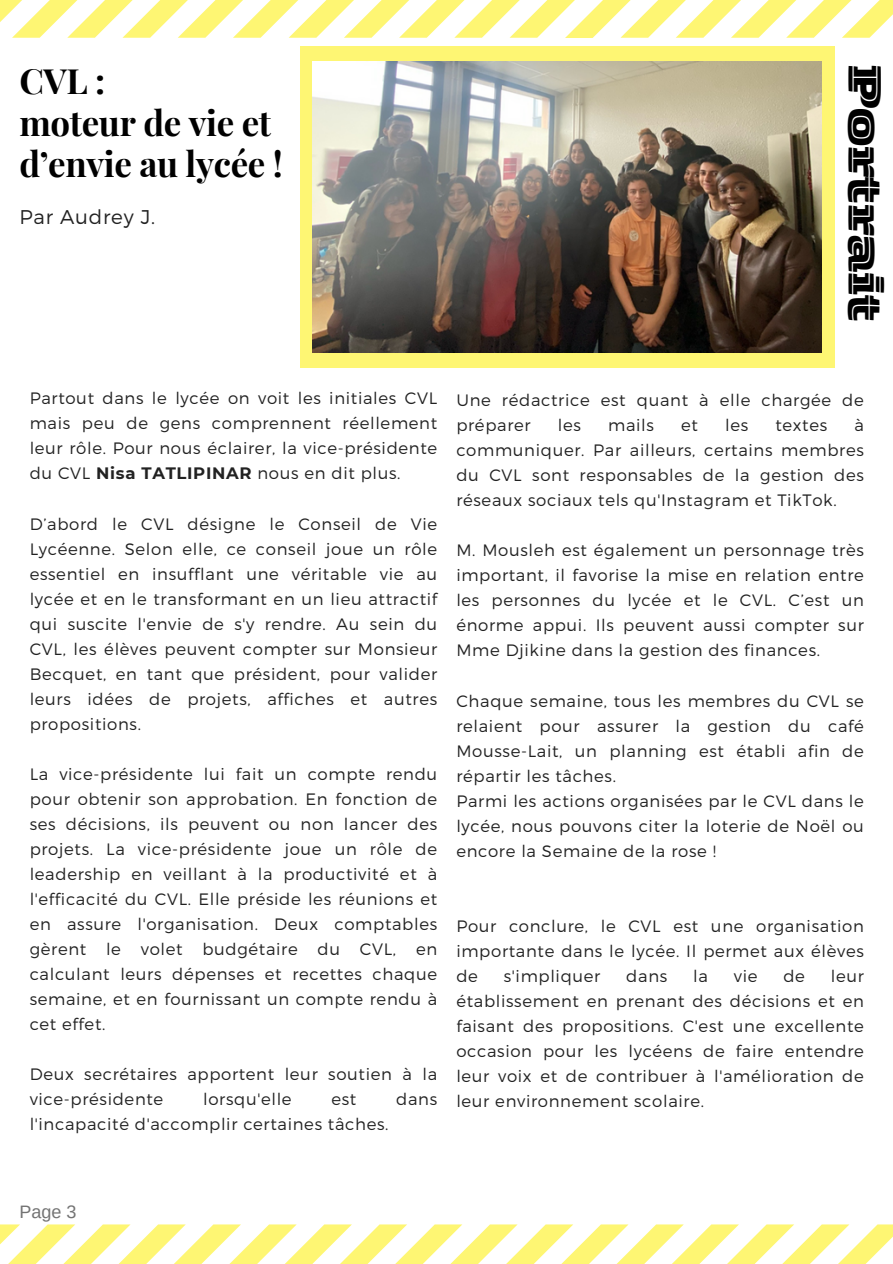
<style>
.page{position:relative;width:893px;height:1264px;background:#fff}
.page>*{position:absolute;margin:0;border:0;box-sizing:border-box;transform-origin:0 0}
.t1{font:48.75px "Zico Display HL Inline";color:#000}
.t2{font:700 34.8px/41.7px "Playfair Display";letter-spacing:-.01em;color:#000}
.t3{font:300 19.8px "Montserrat";letter-spacing:.04em;color:#222}
.t4{font:18px "Arimo";color:#737373}
.t5{font:300 16.5px/25px "Montserrat";letter-spacing:.04em;color:#222;text-align:justify}
.s1{font-weight:700}
</style>
<div class="page">
<svg style="left:0;top:0;width:892px;height:38px"></svg>
<svg style="left:0;top:1224px;width:892px;height:39px"></svg>
<div style="left:300px;top:46px;width:534px;height:322px;background:#fef673"></div>
<img style="left:313px;top:61px;width:508px;height:291px">
<p class="t2" style="left:19px;top:59px;width:87px">CVL :</p>
<p class="t2" style="left:19px;top:100px;width:265px">moteur de vie et d’envie au lycée !</p>
<p class="t3" style="left:19px;top:204px;width:137px">Par Audrey J.</p>
<p class="t1" style="left:894px;top:65px;width:258px;rotate:90deg">Portrait</p>
<p class="t5" style="left:30px;top:385px;width:409px">Partout dans le lycée on voit les initiales CVL mais peu de gens comprennent réellement leur rôle. Pour nous éclairer, la vice-présidente du CVL <span class="s1">Nisa TATLIPINAR</span> nous en dit plus.</p>
<p class="t5" style="left:30px;top:511px;width:409px">D’abord le CVL désigne le Conseil de Vie Lycéenne. Selon elle, ce conseil joue un rôle essentiel en insufflant une véritable vie au lycée et en le transformant en un lieu attractif qui suscite l'envie de s'y rendre. Au sein du CVL, les élèves peuvent compter sur Monsieur Becquet, en tant que président, pour valider leurs idées de projets, affiches et autres propositions.</p>
<p class="t5" style="left:30px;top:761px;width:409px">La vice-présidente lui fait un compte rendu pour obtenir son approbation. En fonction de ses décisions, ils peuvent ou non lancer des projets. La vice-présidente joue un rôle de leadership en veillant à la productivité et à l'efficacité du CVL. Elle préside les réunions et en assure l'organisation. Deux comptables gèrent le volet budgétaire du CVL, en calculant leurs dépenses et recettes chaque semaine, et en fournissant un compte rendu à cet effet.</p>
<p class="t5" style="left:30px;top:1061px;width:409px">Deux secrétaires apportent leur soutien à la vice-présidente</p>
<p class="t5" style="left:203px;top:1086px;width:90px">lorsqu'elle</p>
<p class="t5" style="left:331px;top:1086px;width:26px">est</p>
<p class="t5" style="left:396px;top:1086px;width:43px">dans</p>
<p class="t5" style="left:30px;top:1111px;width:360px">l'incapacité d'accomplir certaines tâches.</p>
<p class="t5" style="left:456px;top:387px;width:409px">Une rédactrice est quant à elle chargée de préparer</p>
<p class="t5" style="left:456px;top:412px;width:409px;text-indent:398px">à communiquer. Par ailleurs, certains membres du CVL sont responsables de la gestion des réseaux sociaux tels qu'Instagram et TikTok.</p>
<p class="t5" style="left:456px;top:537px;width:409px">M. Mousleh est également un personnage très important, il favorise la mise en relation entre les personnes du lycée et le CVL. C’est un énorme appui. Ils peuvent aussi compter sur Mme Djikine dans la gestion des finances.</p>
<p class="t5" style="left:456px;top:687px;width:409px">Chaque semaine, tous les membres du CVL se relaient pour assurer la gestion du café Mousse-Lait, un planning est établi afin de répartir les tâches.</p>
<p class="t5" style="left:456px;top:787px;width:409px">Parmi les actions organisées par le CVL dans le lycée, nous pouvons citer la loterie de Noël ou encore la Semaine de la rose !</p>
<p class="t5" style="left:557px;top:412px;width:25px">les</p>
<p class="t5" style="left:608px;top:412px;width:47px">mails</p>
<p class="t5" style="left:681px;top:412px;width:18px">et</p>
<p class="t5" style="left:725px;top:412px;width:25px">les</p>
<p class="t5" style="left:775px;top:412px;width:53px">textes</p>
<p class="t5" style="left:456px;top:912px;width:409px">Pour conclure, le CVL est une organisation importante dans le lycée. Il permet aux élèves de</p>
<p class="t5" style="left:456px;top:962px;width:409px;text-indent:374px">leur établissement en prenant des décisions et en faisant des propositions. C'est une excellente occasion pour les lycéens de faire entendre leur voix et de contribuer à l'amélioration de leur environnement scolaire.</p>
<p class="t5" style="left:503px;top:962px;width:98px">s'impliquer</p>
<p class="t5" style="left:626px;top:962px;width:43px">dans</p>
<p class="t5" style="left:693px;top:962px;width:16px">la</p>
<p class="t5" style="left:733px;top:962px;width:25px">vie</p>
<p class="t5" style="left:783px;top:962px;width:23px">de</p>
<p class="t4" style="left:19px;top:1201px;width:59px">Page 3</p>
</div>
